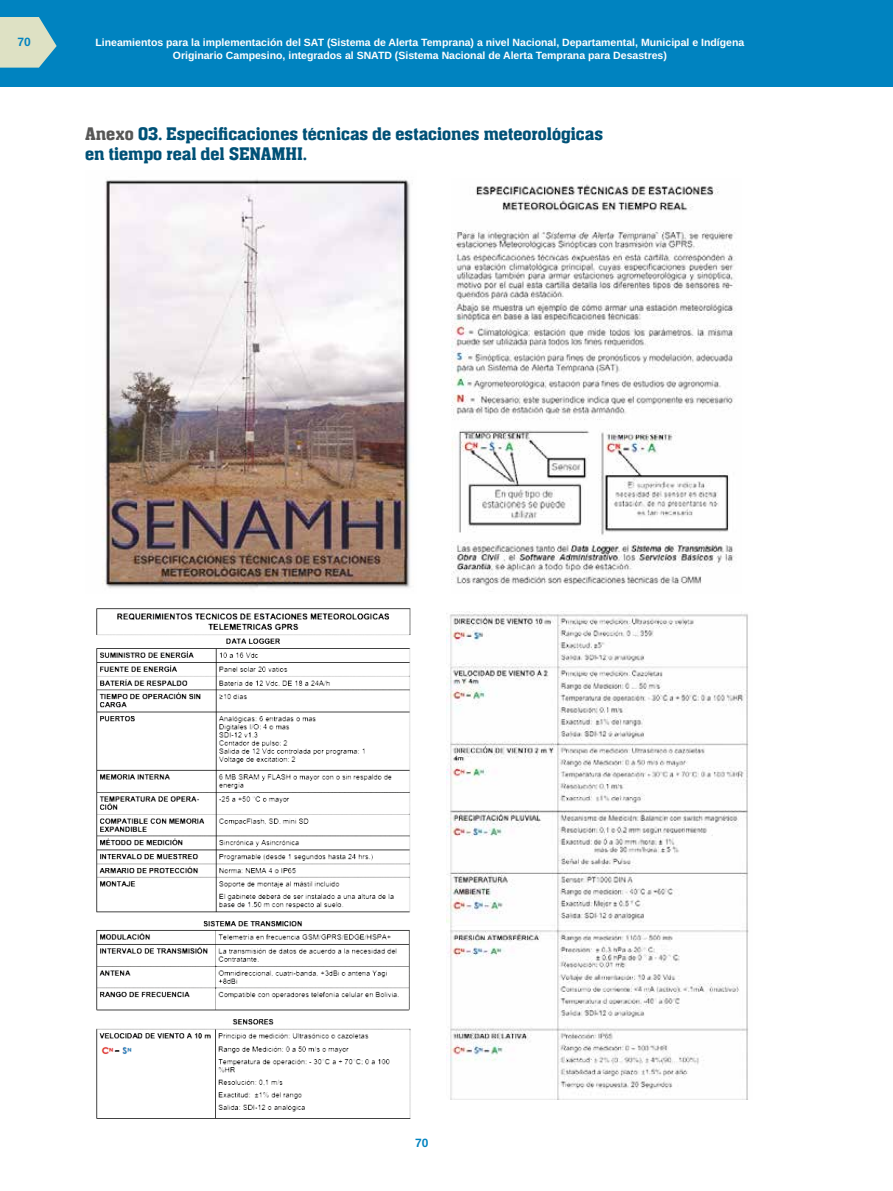
<style>
.page{position:relative;width:893px;height:1191px;background:#fff}
.page>*{position:absolute;margin:0;border:0;box-sizing:border-box;transform-origin:0 0}
.titulos_copy{font:18px/19.5px "aka Chen";color:#005177}
.t1{font:700 12px "Liberation Sans";color:#0083c0}
.t2{font:700 10.5px/12.6px "Liberation Sans";color:#fff;text-align:center}
.s1{color:#575756}
</style>
<div class="page">
<div style="left:0;top:0;width:892px;height:87px;background:#0083c0"></div>
<svg style="left:0;top:17px;width:57px;height:51px"></svg>
<img style="left:102px;top:179px;width:309px;height:409px">
<img style="left:96px;top:608px;width:315px;height:511px">
<img style="left:452px;top:184px;width:285px;height:402px">
<img style="left:447px;top:611px;width:302px;height:488px">
<p class="t1" style="left:18px;top:34px;width:15px">70</p>
<p class="t2" style="left:96px;top:36px;width:650px">Lineamientos para la implementación del SAT (Sistema de Alerta Temprana) a nivel Nacional, Departamental, Municipal e Indígena<br>Originario Campesino, integrados al SNATD (Sistema Nacional de Alerta Temprana para Desastres)</p>
<p class="titulos_copy" style="left:85px;top:125px;width:520px"><span class="s1">Anexo</span> 03. Especificaciones técnicas de estaciones meteorológicas en tiempo real del SENAMHI.</p>
<p class="t1" style="left:415px;top:1134px;width:15px">70</p>
</div>
